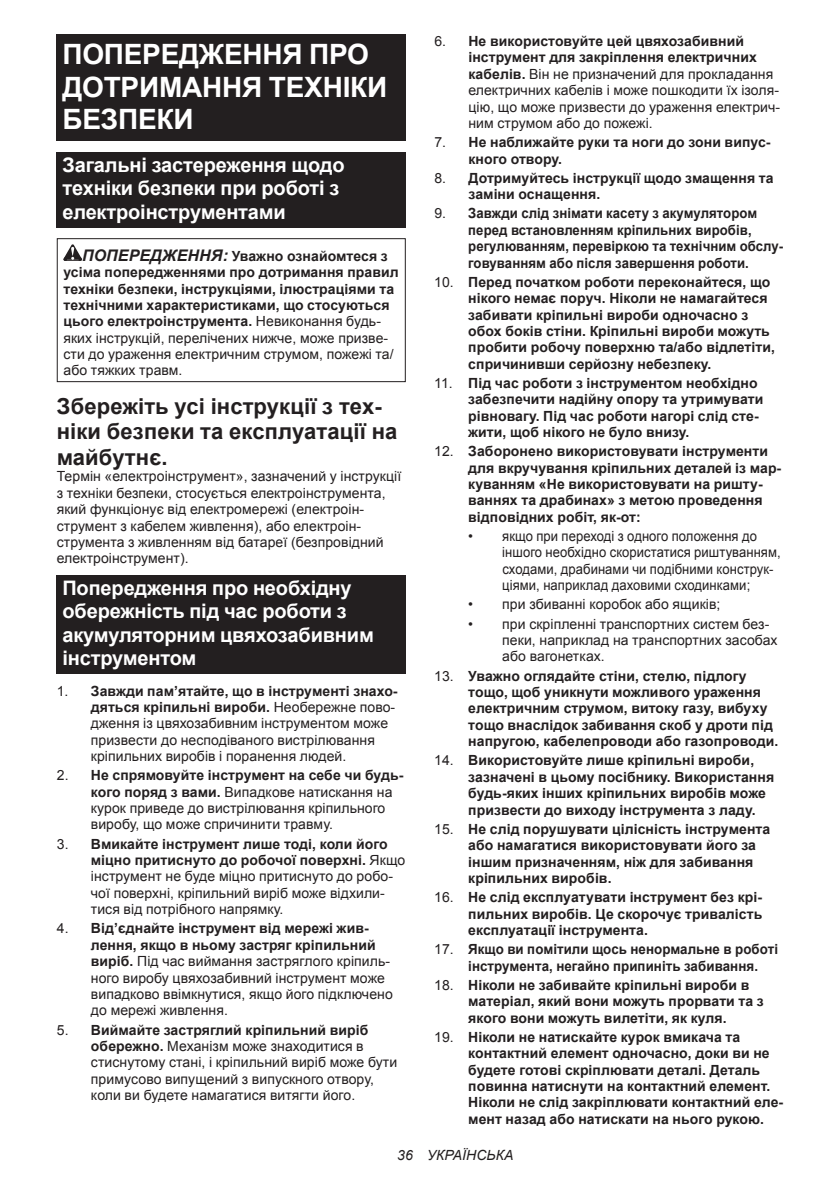
<style>
.page{position:relative;width:840px;height:1191px;background:#fff}
.page>*{position:absolute;margin:0;border:0;box-sizing:border-box;transform-origin:0 0}
.t1{font:700 28px/32.8px "Arial";letter-spacing:-.01em;color:#fff}
.t2{font:700 22px/25.8px "Arial";letter-spacing:.005em;color:#231f20}
.t3{font:700 20px/23.4px "Arial";letter-spacing:-.01em;color:#fff}
.t4{font:700 14px/16.4px "Arial";letter-spacing:.005em;color:#231f20}
.t5{font:14px/16.4px "Arial";letter-spacing:.005em;color:#231f20}
.t6{font:700 14px/16.4px "Arial";letter-spacing:.005em;color:#231f20;scale:.94 1}
.t7{font:700 14px/16.4px "Arial";letter-spacing:.005em;color:#231f20;scale:.95 1}
.t8{font:italic 14px "Arial";letter-spacing:.005em;color:#231f20}
.s1{font-style:italic;font-size:16px}
.s2{font-weight:400}
.s3{font-weight:700}
</style>
<div class="page">
<div style="left:57px;top:34px;width:348px;height:107px;background:#231f20"></div>
<div style="left:57px;top:152px;width:348px;height:75px;background:#231f20"></div>
<svg style="left:63px;top:244px;width:19px;height:17px"></svg>
<div style="left:57px;top:238px;width:348px;height:144px;border:1px solid #231f20"></div>
<div style="left:57px;top:575px;width:348px;height:98px;background:#231f20"></div>
<h1 class="t1" style="left:62px;top:38px;width:326px">ПОПЕРЕДЖЕННЯ ПРО<br>ДОТРИМАННЯ ТЕХНІКИ<br>БЕЗПЕКИ</h1>
<h3 class="t3" style="left:62px;top:154px;width:283px">Загальні застереження щодо техніки безпеки при роботі з електроінструментами</h3>
<p class="t4" style="left:63px;top:248px;width:336px;text-indent:19px"><span class="s1">ПОПЕРЕДЖЕННЯ:</span> Уважно ознайомтеся з усіма попередженнями про дотримання правил техніки безпеки, інструкціями, ілюстраціями та технічними характеристиками, що стосуються цього електроінструмента. <span class="s2">Невиконання будь&shy;яких інструкцій, перелічених нижче, може призве&shy;сти до ураження електричним струмом, пожежі та/ або тяжких травм.</span></p>
<h2 class="t2" style="left:57px;top:393px;width:342px">Збережіть усі інструкції з тех&shy;ніки безпеки та експлуатації на майбутнє.</h2>
<p class="t5" style="left:57px;top:468px;width:346px">Термін «електроінструмент», зазначений у інструкції з техніки безпеки, стосується електроінструмента, який функціонує від електромережі (електроін&shy;струмент з кабелем живлення), або електроін&shy;струмента з живленням від батареї (безпровідний електроінструмент).</p>
<h3 class="t3" style="left:62px;top:576px;width:313px">Попередження про необхідну обережність під час роботи з акумуляторним цвяхозабивним інструментом</h3>
<p class="t5" style="left:91px;top:682px;width:308px;text-indent:-34px">1. <span class="s3">Завжди пам’ятайте, що в інструменті знахо&shy;дяться кріпильні вироби.</span> Необережне пово&shy;дження із цвяхозабивним інструментом може призвести до несподіваного вистрілювання кріпильних виробів і поранення людей.</p>
<p class="t5" style="left:91px;top:767px;width:314px;text-indent:-34px">2. <span class="s3">Не спрямовуйте інструмент на себе чи будь&shy;кого поряд з вами.</span> Випадкове натискання на курок приведе до вистрілювання кріпильного виробу, що може спричинити травму.</p>
<p class="t5" style="left:91px;top:835px;width:316px;text-indent:-34px">3. <span class="s3">Вмикайте інструмент лише тоді, коли його міцно притиснуто до робочої поверхні.</span> Якщо інструмент не буде міцно притиснуто до робо&shy;чої поверхні, кріпильний виріб може відхили&shy;тися від потрібного напрямку.</p>
<p class="t5" style="left:91px;top:920px;width:303px;text-indent:-34px">4. <span class="s3">Від’єднайте інструмент від мережі жив&shy;лення, якщо в ньому застряг кріпильний виріб.</span> Під час виймання застряглого кріпиль&shy;ного виробу цвяхозабивний інструмент може випадково ввімкнутися, якщо його підключено до мережі живлення.</p>
<p class="t5" style="left:91px;top:1021px;width:307px;text-indent:-34px">5. <span class="s3">Виймайте застряглий кріпильний виріб обережно.</span> Механізм може знаходитися в стиснутому стані, і кріпильний виріб може бути примусово випущений з випускного отвору, коли ви будете намагатися витягти його.</p>
<p class="t5" style="left:468px;top:33px;width:313px;text-indent:-34px">6. <span class="s3">Не використовуйте цей цвяхозабивний інструмент для закріплення електричних кабелів.</span> Він не призначений для прокладання електричних кабелів і може пошкодити їх ізоля&shy;цію, що може призвести до ураження електрич&shy;ним струмом або до пожежі.</p>
<p class="t4" style="left:468px;top:134px;width:303px;text-indent:-34px"><span class="s2">7.</span> Не наближайте руки та ноги до зони випус&shy;кного отвору.</p>
<p class="t4" style="left:468px;top:170px;width:306px;text-indent:-34px"><span class="s2">8.</span> Дотримуйтесь інструкції щодо змащення та заміни оснащення.</p>
<p class="t6" style="left:468px;top:206px;width:336px;text-indent:-34px"><span class="s2">9.</span> Завжди слід знімати касету з акумулятором перед встановленням кріпильних виробів, регулюванням, перевіркою та технічним обслу&shy;говуванням або після завершення роботи.</p>
<p class="t4" style="left:468px;top:274px;width:308px;text-indent:-34px"><span class="s2">10.</span> Перед початком роботи переконайтеся, що нікого немає поруч. Ніколи не намагайтеся забивати кріпильні вироби одночасно з обох боків стіни. Кріпильні вироби можуть пробити робочу поверхню та/або відлетіти, спричинивши серйозну небезпеку.</p>
<p class="t4" style="left:468px;top:375px;width:296px;text-indent:-34px"><span class="s2">11.</span> Під час роботи з інструментом необхідно забезпечити надійну опору та утримувати рівновагу. Під час роботи нагорі слід сте&shy;жити, щоб нікого не було внизу.</p>
<p class="t4" style="left:468px;top:443px;width:314px;text-indent:-34px"><span class="s2">12.</span> Заборонено використовувати інструменти для вкручування кріпильних деталей із мар&shy;куванням «Не використовувати на ришту&shy;ваннях та драбинах» з метою проведення відповідних робіт, як-от:</p>
<p class="t5" style="left:502px;top:528px;width:280px;text-indent:-34px">• якщо при переході з одного положення до іншого необхідно скористатися риштуванням, сходами, драбинами чи подібними конструк&shy;ціями, наприклад даховими сходинками;</p>
<p class="t5" style="left:468px;top:596px;width:254px">• при збиванні коробок або ящиків;</p>
<p class="t5" style="left:502px;top:615px;width:276px;text-indent:-34px">• при скріпленні транспортних систем без&shy;пеки, наприклад на транспортних засобах або вагонетках.</p>
<p class="t4" style="left:468px;top:668px;width:311px;text-indent:-34px"><span class="s2">13.</span> Уважно оглядайте стіни, стелю, підлогу тощо, щоб уникнути можливого ураження електричним струмом, витоку газу, вибуху тощо внаслідок забивання скоб у дроти під напругою, кабелепроводи або газопроводи.</p>
<p class="t4" style="left:468px;top:752px;width:307px;text-indent:-34px"><span class="s2">14.</span> Використовуйте лише кріпильні вироби, зазначені в цьому посібнику. Використання будь-яких інших кріпильних виробів може призвести до виходу інструмента з ладу.</p>
<p class="t4" style="left:468px;top:821px;width:303px;text-indent:-34px"><span class="s2">15.</span> Не слід порушувати цілісність інструмента або намагатися використовувати його за іншим призначенням, ніж для забивання кріпильних виробів.</p>
<p class="t4" style="left:468px;top:889px;width:295px;text-align:justify;text-indent:-34px"><span class="s2">16.</span> Не слід експлуатувати інструмент без крі&shy;пильних виробів. Це скорочує тривалість експлуатації інструмента.</p>
<p class="t7" style="left:468px;top:941px;width:327px;text-indent:-34px"><span class="s2">17.</span> Якщо ви помітили щось ненормальне в роботі інструмента, негайно припиніть забивання.</p>
<p class="t4" style="left:468px;top:977px;width:297px;text-indent:-34px"><span class="s2">18.</span> Ніколи не забивайте кріпильні вироби в матеріал, який вони можуть прорвати та з якого вони можуть вилетіти, як куля.</p>
<p class="t4" style="left:468px;top:1029px;width:316px;text-indent:-34px"><span class="s2">19.</span> Ніколи не натискайте курок вмикача та контактний елемент одночасно, доки ви не будете готові скріплювати деталі. Деталь повинна натиснути на контактний елемент.<br>Ніколи не слід закріплювати контактний еле&shy;мент назад або натискати на нього рукою.</p>
<p class="t8" style="left:397px;top:1146px;width:118px">36 УКРАЇНСЬКА</p>
</div>
